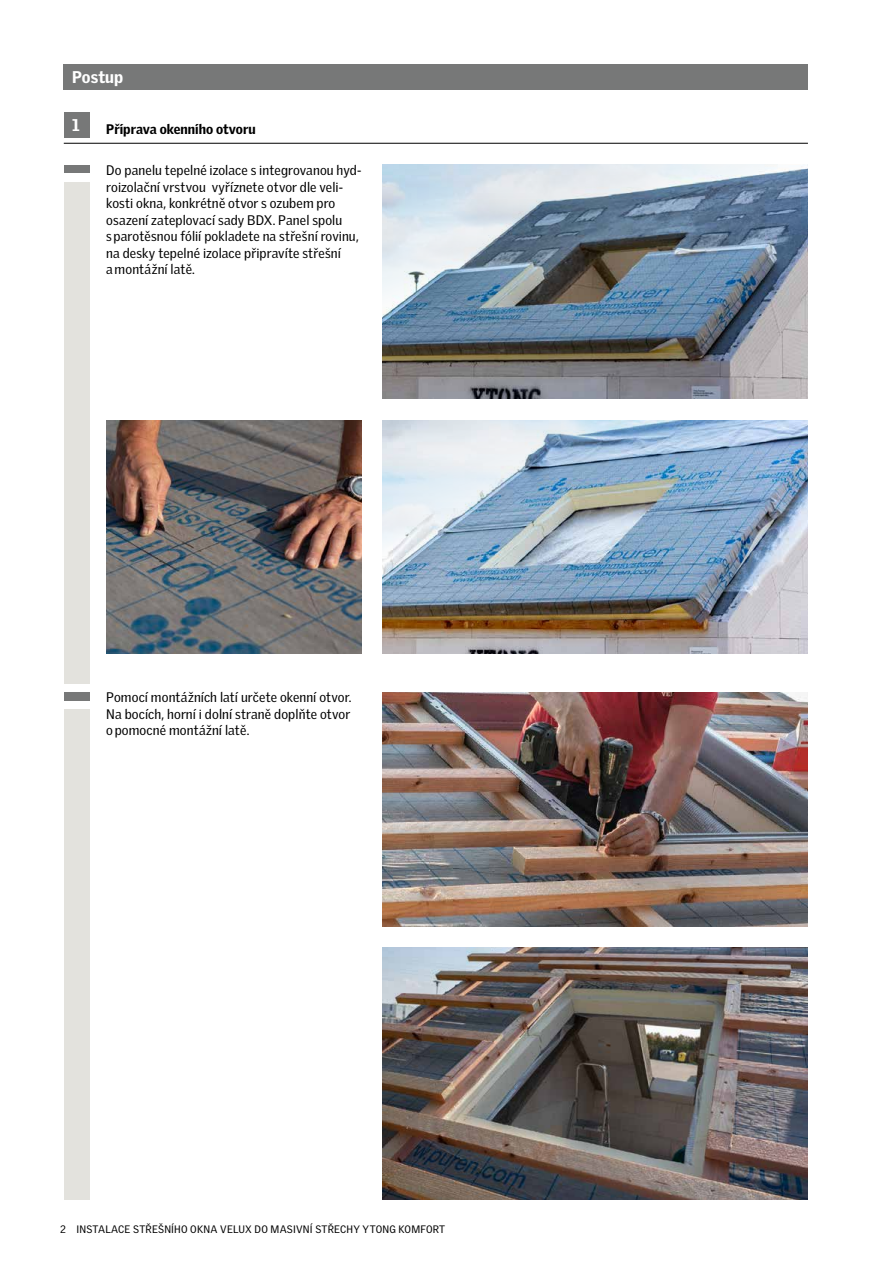
<style>
.page{position:relative;width:893px;height:1263px;background:#fff}
.page>*{position:absolute;margin:0;border:0;box-sizing:border-box;transform-origin:0 0}
.t1{font:900 16.5px "Velux Gothic";color:#fff}
.t2{font:13.5px/16.5px "Velux Gothic";letter-spacing:.01em;color:#000}
.t3{font:900 13.5px "Velux Gothic";color:#000}
.t4{font:10.5px "Velux Gothic";letter-spacing:.02em;color:#000}
</style>
<div class="page">
<div style="left:64px;top:64px;width:744px;height:25px;background:#777878"></div>
<div style="left:64px;top:112px;width:25px;height:25px;background:#777878"></div>
<hr style="left:64px;top:143px;width:744px;height:1px;background:#000">
<img style="left:383px;top:351px;width:425px;height:48px">
<img style="left:383px;top:947px;width:425px;height:252px">
<img style="left:383px;top:692px;width:425px;height:234px">
<img style="left:106px;top:420px;width:255px;height:234px">
<img style="left:383px;top:165px;width:425px;height:186px">
<img style="left:383px;top:165px;width:394px;height:155px">
<img style="left:383px;top:606px;width:425px;height:48px">
<img style="left:383px;top:420px;width:425px;height:186px">
<div style="left:64px;top:165px;width:25px;height:8px;background:#777878"></div>
<div style="left:64px;top:692px;width:25px;height:8px;background:#777878"></div>
<div style="left:64px;top:182px;width:25px;height:501px;background:#e3e2dd"></div>
<div style="left:64px;top:709px;width:25px;height:490px;background:#e3e2dd"></div>
<p class="t1" style="left:72px;top:66px;width:53px">Postup</p>
<p class="t1" style="left:72px;top:115px;width:9px">1</p>
<p class="t3" style="left:106px;top:120px;width:151px">Příprava okenního otvoru</p>
<p class="t2" style="left:106px;top:162px;width:257px">Do panelu tepelné izolace s integrovanou hyd&shy;roizolační vrstvou vyříznete otvor dle veli&shy;kosti okna, konkrétně otvor s ozubem pro osazení zateplovací sady BDX. Panel spolu<br>s parotěsnou fólií pokladete na střešní rovinu, na desky tepelné izolace připravíte střešní<br>a montážní latě.</p>
<p class="t2" style="left:106px;top:689px;width:247px;text-align:justify">Pomocí montážních latí určete okenní otvor.<br>Na bocích, horní i dolní straně doplňte otvor o pomocné montážní latě.</p>
<p class="t4" style="left:60px;top:1223px;width:387px">2 INSTALACE STŘEŠNÍHO OKNA VELUX DO MASIVNÍ STŘECHY YTONG KOMFORT</p>
</div>
